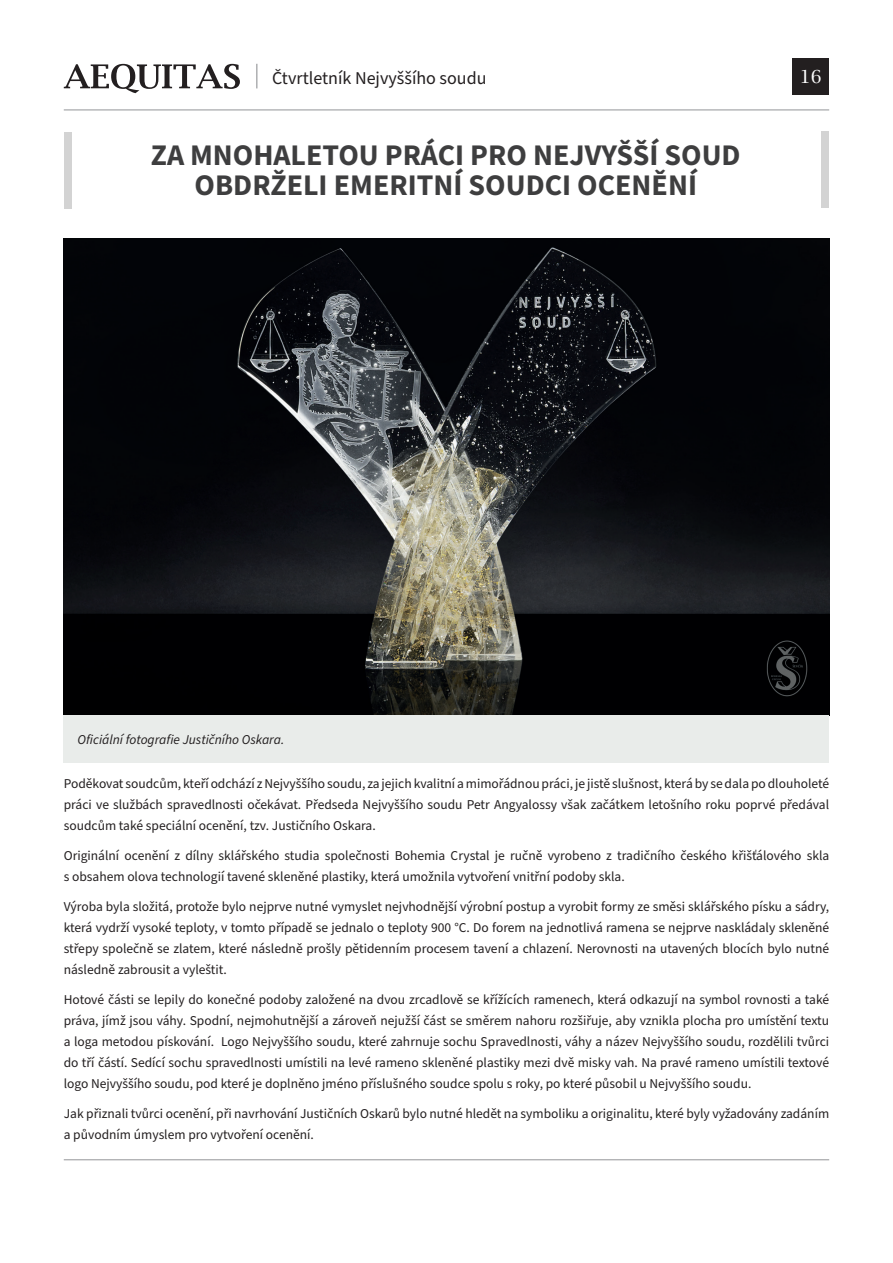
<style>
.page{position:relative;width:893px;height:1263px;background:#fff}
.page>*{position:absolute;margin:0;border:0;box-sizing:border-box;transform-origin:0 0}
.t1{font:30px/30px "Source Sans Variable";color:#3e3e3f;text-align:center}
.t2{font:18px "Source Sans Pro";color:#231f20}
.t3{font:18px "Lucida Bright";color:#fff}
.t4{font:13.5px/21px "Source Sans Pro";color:#231f20;text-align:justify}
.t5{font:italic 13.5px "Source Sans Pro";color:#231f20}
</style>
<div class="page">
<div style="left:792px;top:59px;width:37px;height:36px;background:#231f20"></div>
<svg style="left:64px;top:64px;width:176px;height:29px"></svg>
<hr style="left:64px;top:110px;width:765px;height:1px;background:#939598">
<hr style="left:64px;top:1159px;width:765px;height:1px;background:#939598">
<div style="left:64px;top:132px;width:7px;height:76px;background:#d3d3d3"></div>
<div style="left:822px;top:131px;width:7px;height:77px;background:#d3d3d3"></div>
<img style="left:64px;top:238px;width:765px;height:477px">
<div style="left:64px;top:715px;width:765px;height:47px;background:#e9ecea"></div>
<svg style="left:256px;top:64px;width:1px;height:24px"></svg>
<h2 class="t2" style="left:272px;top:66px;width:216px">Čtvrtletník Nejvyššího soudu</h2>
<h2 class="t3" style="left:800px;top:66px;width:23px">16</h2>
<h1 class="t1" style="left:151px;top:141px;width:591px">ZA MNOHALETOU PRÁCI PRO NEJVYŠŠÍ SOUD<br>OBDRŽELI EMERITNÍ SOUDCI OCENĚNÍ</h1>
<p class="t5" style="left:78px;top:730px;width:208px">Oficiální fotografie Justičního Oskara.</p>
<p class="t4" style="left:64px;top:773px;width:767px">Poděkovat soudcům, kteří odchází z Nejvyššího soudu, za jejich kvalitní a mimořádnou práci, je jistě slušnost, která by se dala po dlouholeté práci ve službách spravedlnosti očekávat. Předseda Nejvyššího soudu Petr Angyalossy však začátkem letošního roku poprvé předával soudcům také speciální ocenění, tzv. Justičního Oskara.</p>
<p class="t4" style="left:64px;top:845px;width:767px">Originální ocenění z dílny sklářského studia společnosti Bohemia Crystal je ručně vyrobeno z tradičního českého křišťálového skla s obsahem olova technologií tavené skleněné plastiky, která umožnila vytvoření vnitřní podoby skla.</p>
<p class="t4" style="left:64px;top:896px;width:767px">Výroba byla složitá, protože bylo nejprve nutné vymyslet nejvhodnější výrobní postup a vyrobit formy ze směsi sklářského písku a sádry, která vydrží vysoké teploty, v tomto případě se jednalo o teploty 900 °C. Do forem na jednotlivá ramena se nejprve naskládaly skleněné střepy společně se zlatem, které následně prošly pětidenním procesem tavení a chlazení. Nerovnosti na utavených blocích bylo nutné následně zabrousit a vyleštit.</p>
<p class="t4" style="left:64px;top:989px;width:767px">Hotové části se lepily do konečné podoby založené na dvou zrcadlově se křížících ramenech, která odkazují na symbol rovnosti a také práva, jímž jsou váhy. Spodní, nejmohutnější a zároveň nejužší část se směrem nahoru rozšiřuje, aby vznikla plocha pro umístění textu a loga metodou pískování. Logo Nejvyššího soudu, které zahrnuje sochu Spravedlnosti, váhy a název Nejvyššího soudu, rozdělili tvůrci do tří částí. Sedící sochu spravedlnosti umístili na levé rameno skleněné plastiky mezi dvě misky vah. Na pravé rameno umístili textové logo Nejvyššího soudu, pod které je doplněno jméno příslušného soudce spolu s roky, po které působil u Nejvyššího soudu.</p>
<p class="t4" style="left:64px;top:1103px;width:767px">Jak přiznali tvůrci ocenění, při navrhování Justičních Oskarů bylo nutné hledět na symboliku a originalitu, které byly vyžadovány zadáním a původním úmyslem pro vytvoření ocenění.</p>
</div>
